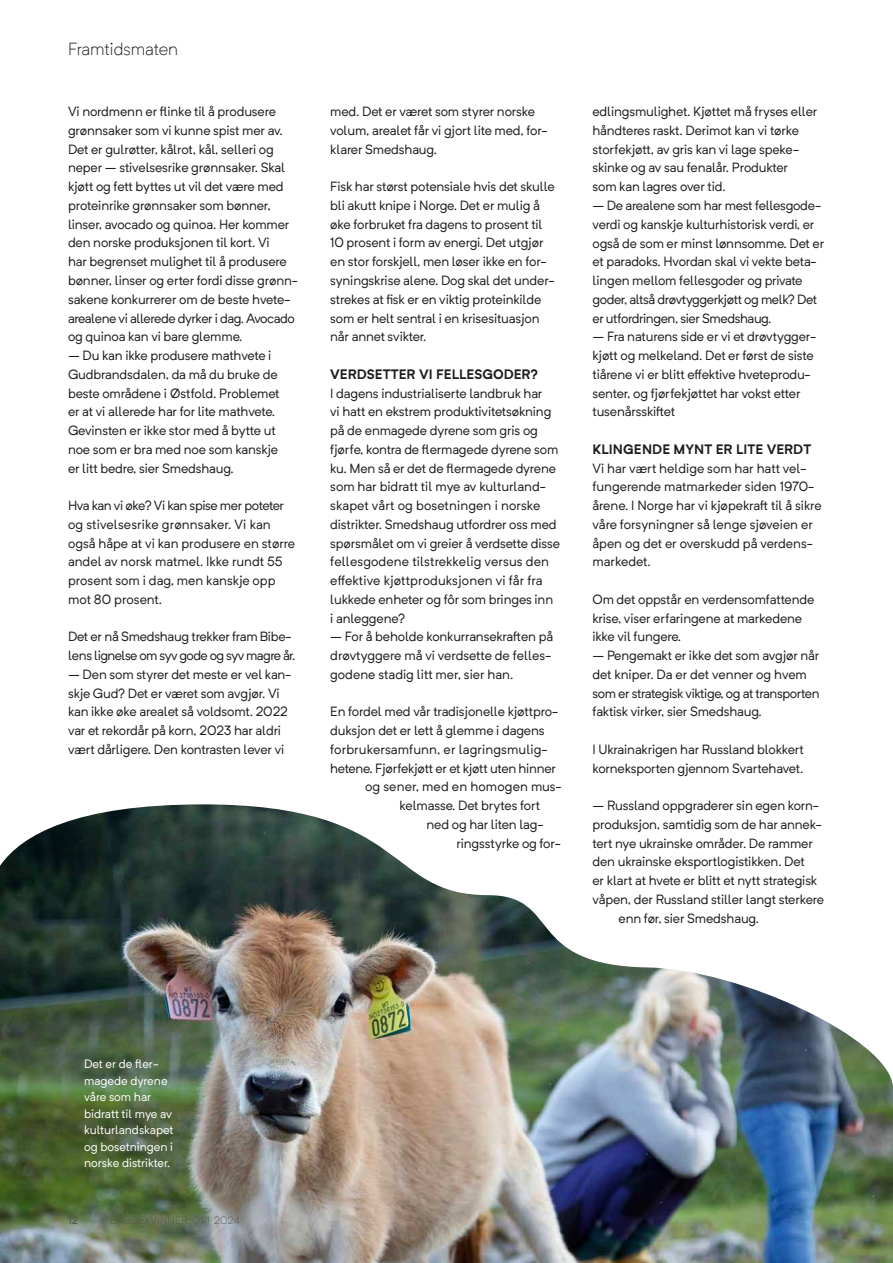
<style>
.page{position:relative;width:893px;height:1263px;background:#fff}
.page>*{position:absolute;margin:0;border:0;box-sizing:border-box;transform-origin:0 0}
.t1{font:300 17.25px "Neutrif Pro";color:#1d1d1b}
.t2{font:700 13.5px "Neutrif Pro";color:#1d1d1b}
.t3{font:13.2px/18.8px "Neutrif Pro";letter-spacing:-.01em;color:#1d1d1b}
.t4{font:13.2px "Neutrif Pro";letter-spacing:.01em;color:#1d1d1b}
.t5{font:12px/16.5px "Neutrif Pro";color:#fff}
.t6{font:500 10.5px "Neutrif Pro";color:#575756}
</style>
<div class="page">
<img style="left:0;top:804px;width:893px;height:459px">
<h1 class="t1" style="left:68px;top:39px;width:112px">Framtidsmaten</h1>
<p class="t3" style="left:68px;top:102px;width:231px">Vi nordmenn er flinke til å produsere grønnsaker som vi kunne spist mer av.<br>Det er gulrøtter, kålrot, kål, selleri og neper – stivelsesrike grønnsaker. Skal kjøtt og fett byttes ut vil det være med proteinrike grønnsaker som bønner, linser, avocado og quinoa. Her kommer den norske produksjonen til kort. Vi<br>har begrenset mulighet til å produsere bønner, linser og erter fordi disse grønn&shy;sakene konkurrerer om de beste hvete&shy;arealene vi allerede dyrker i dag. Avocado og quinoa kan vi bare glemme.</p>
<p class="t3" style="left:68px;top:346px;width:213px">– Du kan ikke produsere mathvete i Gudbrandsdalen, da må du bruke de beste områdene i Østfold. Problemet er at vi allerede har for lite mathvete.<br>Gevinsten er ikke stor med å bytte ut noe som er bra med noe som kanskje er litt bedre, sier Smedshaug.</p>
<p class="t3" style="left:68px;top:496px;width:229px">Hva kan vi øke? Vi kan spise mer poteter og stivelsesrike grønnsaker. Vi kan også håpe at vi kan produsere en større andel av norsk matmel. Ikke rundt 55 prosent som i dag, men kanskje opp mot 80 prosent.</p>
<p class="t3" style="left:68px;top:627px;width:229px">Det er nå Smedshaug trekker fram Bibe&shy;lens lignelse om syv gode og syv magre år.</p>
<p class="t3" style="left:68px;top:665px;width:225px">– Den som styrer det meste er vel kan&shy;skje Gud? Det er været som avgjør. Vi kan ikke øke arealet så voldsomt. 2022 var et rekordår på korn, 2023 har aldri vært dårligere. Den kontrasten lever vi</p>
<p class="t3" style="left:330px;top:102px;width:219px">med. Det er været som styrer norske volum, arealet får vi gjort lite med, for&shy;klarer Smedshaug.</p>
<p class="t3" style="left:330px;top:177px;width:226px">Fisk har størst potensiale hvis det skulle bli akutt knipe i Norge. Det er mulig å øke forbruket fra dagens to prosent til 10 prosent i form av energi. Det utgjør en stor forskjell, men løser ikke en for&shy;syningskrise alene. Dog skal det under&shy;strekes at fisk er en viktig proteinkilde som er helt sentral i en krisesituasjon når annet svikter.</p>
<p class="t2" style="left:330px;top:365px;width:210px">VERDSETTER VI FELLESGODER?</p>
<p class="t3" style="left:330px;top:383px;width:231px">I dagens industrialiserte landbruk har<br>vi hatt en ekstrem produktivitetsøkning på de enmagede dyrene som gris og fjørfe, kontra de flermagede dyrene som ku. Men så er det de flermagede dyrene som har bidratt til mye av kulturland&shy;skapet vårt og bosetningen i norske distrikter. Smedshaug utfordrer oss med spørsmålet om vi greier å verdsette disse fellesgodene tilstrekkelig versus den effektive kjøttproduksjonen vi får fra lukkede enheter og fôr som bringes inn<br>i anleggene?</p>
<p class="t3" style="left:330px;top:627px;width:224px">– For å beholde konkurransekraften på drøvtyggere må vi verdsette de felles&shy;godene stadig litt mer, sier han.</p>
<p class="t3" style="left:330px;top:702px;width:229px">En fordel med vår tradisjonelle kjøttpro-</p>
<p class="t3" style="left:330px;top:721px;width:216px">duksjon det er lett å glemme i dagens</p>
<p class="t4" style="left:330px;top:741px;width:219px">forbrukersamfunn, er lagringsmulig-</p>
<p class="t3" style="left:330px;top:758px;width:227px">hetene. Fjørfekjøtt er et kjøtt uten hinner</p>
<p class="t4" style="left:365px;top:778px;width:198px">og sener, med en homogen mus-</p>
<p class="t3" style="left:400px;top:796px;width:142px">kelmasse. Det brytes fort</p>
<p class="t3" style="left:427px;top:815px;width:118px">ned og har liten lag-</p>
<p class="t3" style="left:457px;top:833px;width:106px">ringsstyrke og for-</p>
<p class="t3" style="left:592px;top:102px;width:226px">edlingsmulighet. Kjøttet må fryses eller håndteres raskt. Derimot kan vi tørke storfekjøtt, av gris kan vi lage speke&shy;skinke og av sau fenalår. Produkter<br>som kan lagres over tid.</p>
<p class="t3" style="left:592px;top:196px;width:233px">– De arealene som har mest fellesgode&shy;verdi og kanskje kulturhistorisk verdi, er også de som er minst lønnsomme. Det er et paradoks. Hvordan skal vi vekte beta&shy;lingen mellom fellesgoder og private goder, altså drøvtyggerkjøtt og melk? Det er utfordringen, sier Smedshaug.</p>
<p class="t3" style="left:592px;top:327px;width:225px">– Fra naturens side er vi et drøvtygger&shy;kjøtt og melkeland. Det er først de siste tiårene vi er blitt effektive hveteprodu&shy;senter, og fjørfekjøttet har vokst etter tusenårsskiftet</p>
<p class="t2" style="left:592px;top:440px;width:220px">KLINGENDE MYNT ER LITE VERDT</p>
<p class="t3" style="left:592px;top:458px;width:231px">Vi har vært heldige som har hatt vel&shy;fungerende matmarkeder siden 1970- årene. I Norge har vi kjøpekraft til å sikre våre forsyningner så lenge sjøveien er åpen og det er overskudd på verdens&shy;markedet.</p>
<p class="t3" style="left:592px;top:590px;width:223px">Om det oppstår en verdensomfattende krise, viser erfaringene at markedene ikke vil fungere.</p>
<p class="t3" style="left:592px;top:646px;width:229px">– Pengemakt er ikke det som avgjør når det kniper. Da er det venner og hvem som er strategisk viktige, og at transporten faktisk virker, sier Smedshaug.</p>
<p class="t3" style="left:592px;top:739px;width:213px">I Ukrainakrigen har Russland blokkert korneksporten gjennom Svartehavet.</p>
<p class="t3" style="left:592px;top:796px;width:228px">– Russland oppgraderer sin egen korn-</p>
<p class="t3" style="left:592px;top:815px;width:231px">produksjon, samtidig som de har annek-</p>
<p class="t3" style="left:592px;top:833px;width:222px">tert nye ukrainske områder. De rammer</p>
<p class="t3" style="left:592px;top:852px;width:214px">den ukrainske eksportlogistikken. Det</p>
<p class="t3" style="left:592px;top:871px;width:226px">er klart at hvete er blitt et nytt strategisk</p>
<p class="t3" style="left:592px;top:890px;width:233px">våpen, der Russland stiller langt sterkere</p>
<p class="t3" style="left:619px;top:908px;width:142px">enn før, sier Smedshaug.</p>
<p class="t5" style="left:84px;top:1055px;width:91px">Det er de fler&shy;magede dyrene våre som har bidratt til mye av kulturlandskapet og bosetningen i norske distrikter.</p>
<p class="t6" style="left:68px;top:1214px;width:11px">12</p>
</div>
